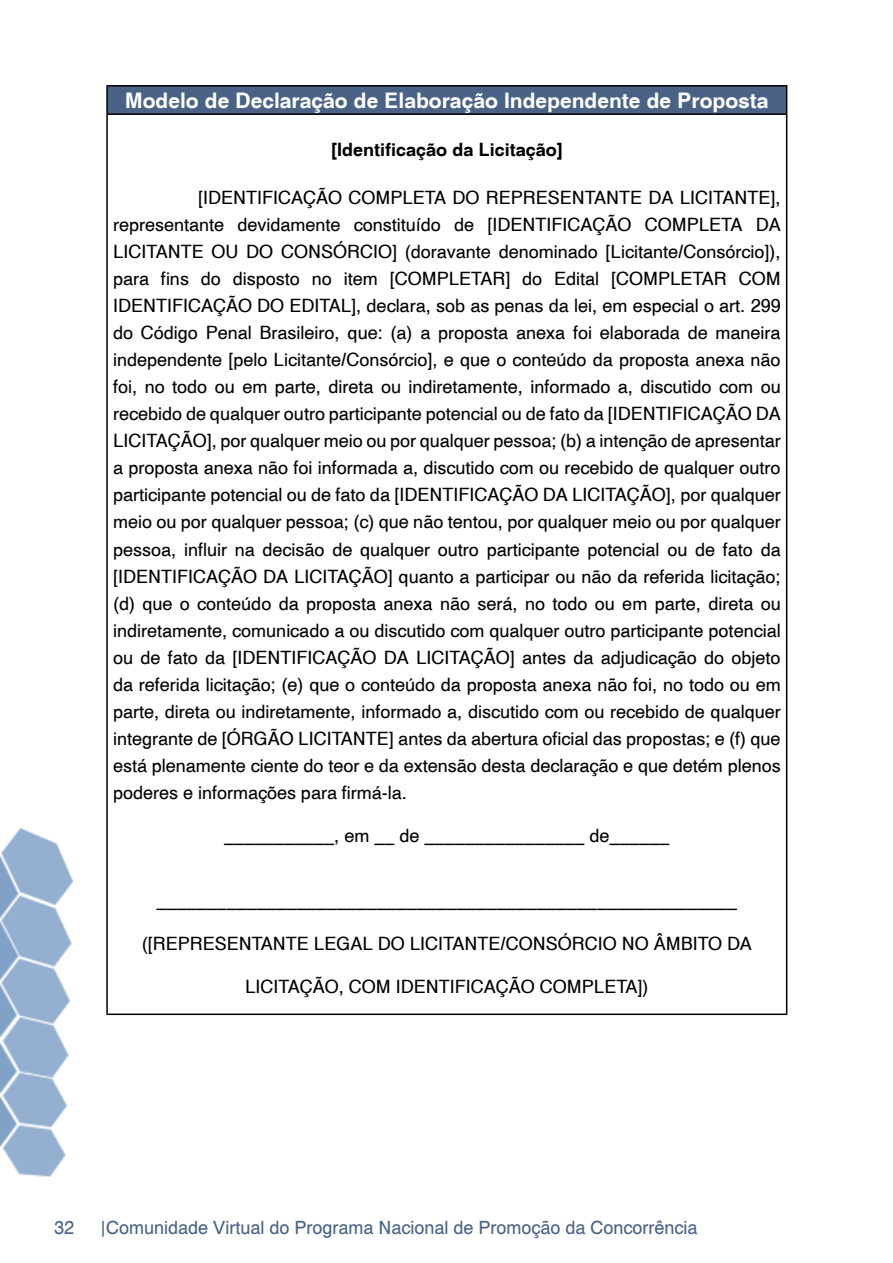
<style>
.page{position:relative;width:893px;height:1263px;background:#fff}
.page>*{position:absolute;margin:0;border:0;box-sizing:border-box;transform-origin:0 0}
.t1{font:700 21px "Helv";color:#fff}
.t2{font:18px/27px "Helv";color:#000;text-align:justify}
.t3{font:18px "Sans";color:#496285}
.t4{font:700 18px "Helv";color:#000}
</style>
<div class="page">
<img style="left:0;top:828px;width:73px;height:349px">
<div style="left:107px;top:86px;width:680px;height:28px;background:#496285"></div>
<hr style="left:106px;top:115px;width:2px;height:898px;background:#000">
<hr style="left:786px;top:115px;width:1px;height:898px;background:#000">
<hr style="left:106px;top:1013px;width:681px;height:2px;background:#000">
<hr style="left:106px;top:85px;width:681px;height:2px;background:#000">
<hr style="left:106px;top:87px;width:2px;height:26px;background:#000">
<svg style="left:786px;top:87px;width:1px;height:26px"></svg>
<hr style="left:106px;top:113px;width:681px;height:2px;background:#000">
<p class="t1" style="left:125px;top:87px;width:645px">Modelo de Declaração de Elaboração Independente de Proposta</p>
<p class="t4" style="left:331px;top:138px;width:233px">[Identificação da Licitação]</p>
<p class="t2" style="left:113px;top:184px;width:669px;text-indent:85px">[IDENTIFICAÇÃO COMPLETA DO REPRESENTANTE DA LICITANTE], representante devidamente constituído de [IDENTIFICAÇÃO COMPLETA DA LICITANTE OU DO CONSÓRCIO] (doravante denominado [Licitante/Consórcio]), para fins do disposto no item [COMPLETAR] do Edital [COMPLETAR COM IDENTIFICAÇÃO DO EDITAL], declara, sob as penas da lei, em especial o art. 299 do Código Penal Brasileiro, que: (a) a proposta anexa foi elaborada de maneira independente [pelo Licitante/Consórcio], e que o conteúdo da proposta anexa não foi, no todo ou em parte, direta ou indiretamente, informado a, discutido com ou recebido de qualquer outro participante potencial ou de fato da [IDENTIFICAÇÃO DA LICITAÇÃO], por qualquer meio ou por qualquer pessoa; (b) a intenção de apresentar a proposta anexa não foi informada a, discutido com ou recebido de qualquer outro participante potencial ou de fato da [IDENTIFICAÇÃO DA LICITAÇÃO], por qualquer meio ou por qualquer pessoa; (c) que não tentou, por qualquer meio ou por qualquer pessoa, influir na decisão de qualquer outro participante potencial ou de fato da [IDENTIFICAÇÃO DA LICITAÇÃO] quanto a participar ou não da referida licitação; (d) que o conteúdo da proposta anexa não será, no todo ou em parte, direta ou indiretamente, comunicado a ou discutido com qualquer outro participante potencial ou de fato da [IDENTIFICAÇÃO DA LICITAÇÃO] antes da adjudicação do objeto da referida licitação; (e) que o conteúdo da proposta anexa não foi, no todo ou em parte, direta ou indiretamente, informado a, discutido com ou recebido de qualquer integrante de [ÓRGÃO LICITANTE] antes da abertura oficial das propostas; e (f) que está plenamente ciente do teor e da extensão desta declaração e que detém plenos poderes e informações para firmá-la.</p>
<p class="t2" style="left:224px;top:821px;width:447px">___________, em __ de ________________ de______</p>
<p class="t2" style="left:157px;top:886px;width:582px">__________________________________________________________</p>
<p class="t2" style="left:142px;top:929px;width:612px">([REPRESENTANTE LEGAL DO LICITANTE/CONSÓRCIO NO ÂMBITO DA</p>
<p class="t2" style="left:245px;top:973px;width:405px">LICITAÇÃO, COM IDENTIFICAÇÃO COMPLETA])</p>
<p class="t3" style="left:54px;top:1216px;width:22px">32</p>
<p class="t3" style="left:101px;top:1216px;width:598px">|Comunidade Virtual do Programa Nacional de Promoção da Concorrência</p>
</div>
